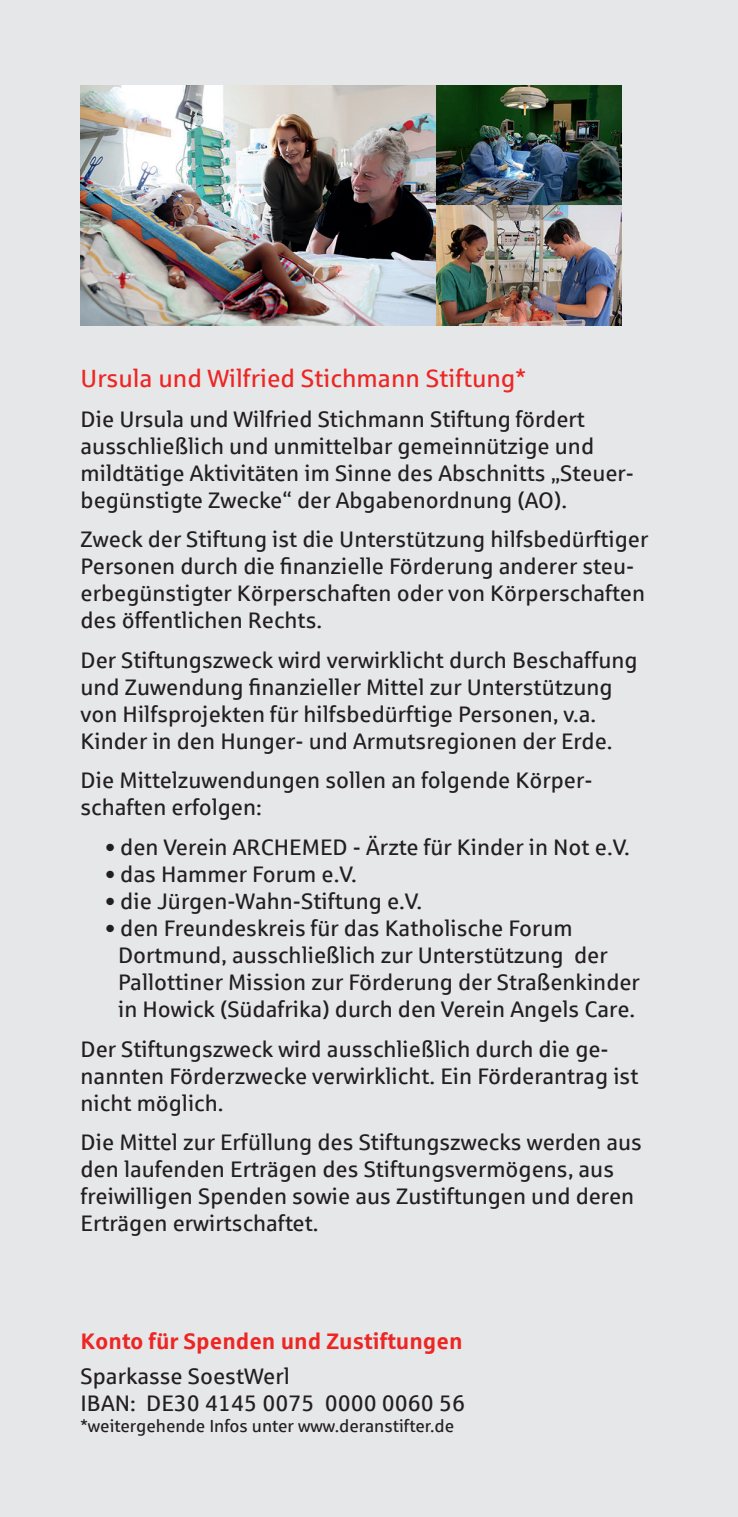
<style>
.page{position:relative;width:738px;height:1517px;background:#fff}
.page>*{position:absolute;margin:0;border:0;box-sizing:border-box;transform-origin:0 0}
.t1{font:25px "Sparkasse Rg";color:#ed2624}
.t2{font:22.5px/27px "Sparkasse Rg";color:#231f20}
.t3{font:700 22.5px "Sparkasse Rg";color:#ed2624}
.t4{font:17.5px "Sparkasse Rg";color:#231f20}
</style>
<div class="page">
<div style="left:0;top:0;width:737px;height:1517px;background:#e6e7e9"></div>
<img style="left:80px;top:85px;width:540px;height:240px">
<p class="t1" style="left:80px;top:363px;width:446px">Ursula und Wilfried Stichmann Stiftung*</p>
<p class="t2" style="left:80px;top:405px;width:554px">Die Ursula und Wilfried Stichmann Stiftung fördert ausschließlich und unmittelbar gemeinnützige und mildtätige Aktivitäten im Sinne des Abschnitts „Steuer&shy;begünstigte Zwecke“ der Abgabenordnung (AO).</p>
<p class="t2" style="left:80px;top:525px;width:569px">Zweck der Stiftung ist die Unterstützung hilfsbedürftiger Personen durch die finanzielle Förderung anderer steu&shy;erbegünstigter Körperschaften oder von Körperschaften des öffentlichen Rechts.</p>
<p class="t2" style="left:80px;top:646px;width:558px">Der Stiftungszweck wird verwirklicht durch Beschaffung und Zuwendung finanzieller Mittel zur Unterstützung von Hilfsprojekten für hilfsbedürftige Personen, v.a.<br>Kinder in den Hunger- und Armutsregionen der Erde.</p>
<p class="t2" style="left:80px;top:766px;width:513px">Die Mittelzuwendungen sollen an folgende Körper&shy;schaften erfolgen:</p>
<p class="t2" style="left:105px;top:833px;width:525px">• den Verein ARCHEMED - Ärzte für Kinder in Not e.V.</p>
<p class="t2" style="left:105px;top:860px;width:252px">• das Hammer Forum e.V.</p>
<p class="t2" style="left:105px;top:887px;width:318px">• die Jürgen-Wahn-Stiftung e.V.</p>
<p class="t2" style="left:118px;top:914px;width:523px;text-indent:-13px">• den Freundeskreis für das Katholische Forum Dortmund, ausschließlich zur Unterstützung der Pallottiner Mission zur Förderung der Straßenkinder in Howick (Südafrika) durch den Verein Angels Care.</p>
<p class="t2" style="left:80px;top:1034px;width:559px">Der Stiftungszweck wird ausschließlich durch die ge&shy;nannten Förderzwecke verwirklicht. Ein Förderantrag ist nicht möglich.</p>
<p class="t2" style="left:80px;top:1128px;width:562px">Die Mittel zur Erfüllung des Stiftungszwecks werden aus den laufenden Erträgen des Stiftungsvermögens, aus freiwilligen Spenden sowie aus Zustiftungen und deren Erträgen erwirtschaftet.</p>
<p class="t3" style="left:80px;top:1327px;width:383px">Konto für Spenden und Zustiftungen</p>
<p class="t2" style="left:80px;top:1362px;width:386px">Sparkasse SoestWerl<br>IBAN: DE30 4145 0075 0000 0060 56</p>
<p class="t4" style="left:80px;top:1415px;width:375px">*weitergehende Infos unter www.deranstifter.de</p>
</div>
